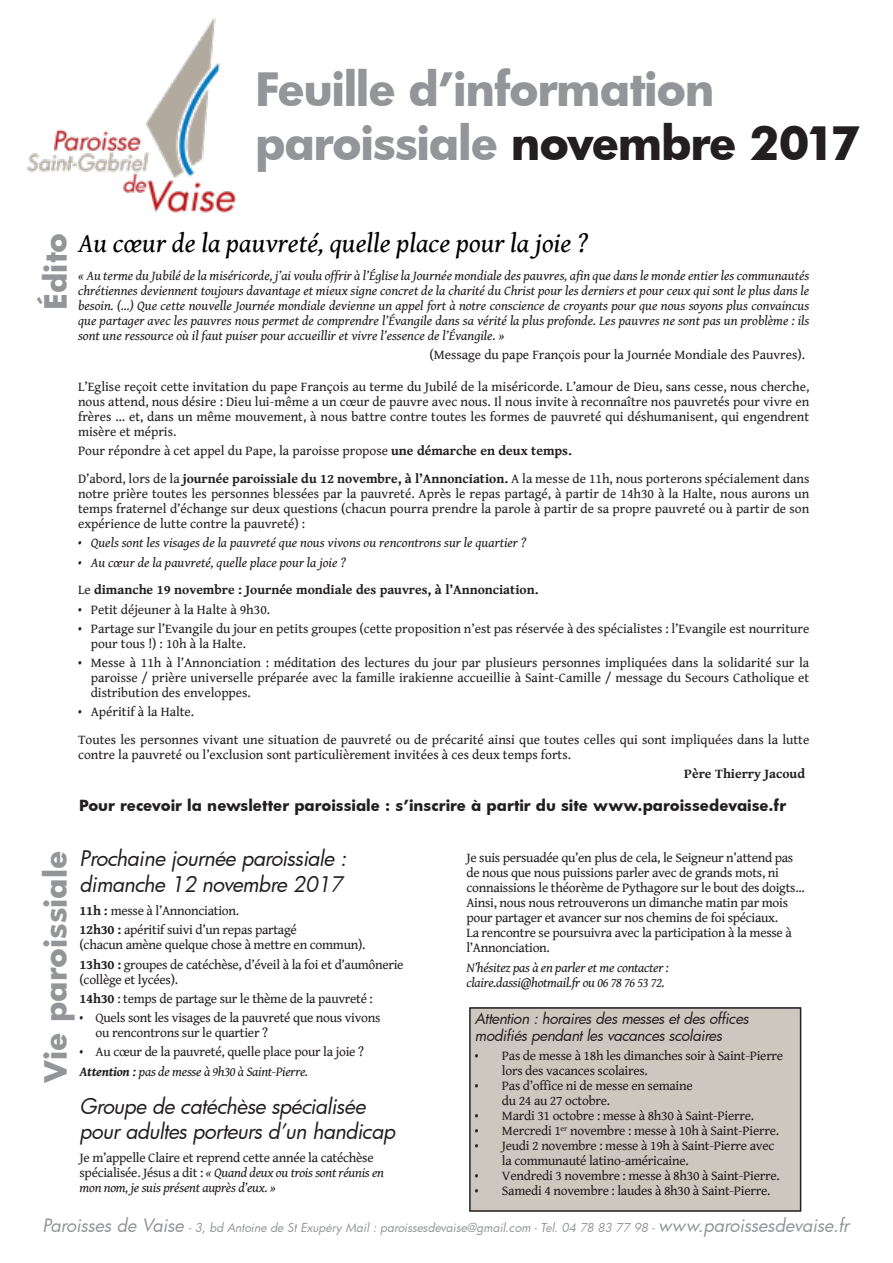
<style>
.page{position:relative;width:893px;height:1263px;background:#fff}
.page>*{position:absolute;margin:0;border:0;box-sizing:border-box;transform-origin:0 0}
.Titre_feuille{font:700 44.85px/53.8px "Futura";letter-spacing:-.03em;color:#939598}
.Titre1{font:700 30px "Futura";color:#939598}
.signature{font:italic 27px "Gentium Book Basic";color:#000}
.t1{font:italic 21px/25.2px "Futura";letter-spacing:-.02em;color:#231f20}
.Titre3{font:700 15px "Futura";color:#231f20}
.t2{font:italic 15px/16.5px "Futura";letter-spacing:-.025em;color:#231f20}
.signature-2{font:13.5px/15px "Gentium Book Basic";letter-spacing:-.02em;color:#231f20}
.signature-3{font:italic 13.5px/15px "Gentium Book Basic";color:#231f20;text-align:justify}
.signature-4{font:13.5px/15px "Gentium Book Basic";color:#231f20}
.signature-5{font:italic 13.5px/15px "Gentium Book Basic";letter-spacing:-.02em;color:#231f20}
.signature-6{font:700 13.5px "Gentium Book Basic";color:#231f20}
.Titre_2{font:italic 12px "Futura";color:#939598}
.s1{color:#231f20}
.s2{font-weight:700}
.s3{font-weight:400}
.s4{font-style:italic}
.s5{font-size:18px}
</style>
<div class="page">
<img style="left:27px;top:18px;width:209px;height:195px">
<div style="left:470px;top:1008px;width:331px;height:203px;background:#cdc7bf"></div>
<div style="left:469px;top:1007px;width:332px;height:205px;border:2px solid #231f20"></div>
<p class="Titre_feuille" style="left:255px;top:61px;width:607px">Feuille d’information paroissiale <span class="s1">novembre 2017</span></p>
<p class="Titre1" style="left:34px;top:309px;width:78px;rotate:-90deg">Édito</p>
<p class="signature" style="left:78px;top:223px;width:512px">Au cœur de la pauvreté, quelle place pour la joie ?</p>
<p class="signature-3" style="left:78px;top:267px;width:733px">« Au terme du Jubilé de la miséricorde, j’ai voulu offrir à l’Église la Journée mondiale des pauvres, afin que dans le monde entier les communautés chrétiennes deviennent toujours davantage et mieux signe concret de la charité du Christ pour les derniers et pour ceux qui sont le plus dans le besoin. (…) Que cette nouvelle Journée mondiale devienne un appel fort à notre conscience de croyants pour que nous soyons plus convaincus que partager avec les pauvres nous permet de comprendre l’Évangile dans sa vérité la plus profonde. Les pauvres ne sont pas un problème : ils sont une ressource où il faut puiser pour accueillir et vivre l’essence de l’Évangile. »</p>
<p class="signature-4" style="left:429px;top:347px;width:377px">(Message du pape François pour la Journée Mondiale des Pauvres).</p>
<p class="signature-2" style="left:78px;top:379px;width:733px;text-align:justify">L’Eglise reçoit cette invitation du pape François au terme du Jubilé de la miséricorde. L’amour de Dieu, sans cesse, nous cherche, nous attend, nous désire : Dieu lui-même a un cœur de pauvre avec nous. Il nous invite à reconnaître nos pauvretés pour vivre en frères … et, dans un même mouvement, à nous battre contre toutes les formes de pauvreté qui déshumanisent, qui engendrent misère et mépris.</p>
<p class="signature-4" style="left:78px;top:443px;width:495px">Pour répondre à cet appel du Pape, la paroisse propose <span class="s2">une démarche en deux temps.</span></p>
<p class="signature-2" style="left:78px;top:471px;width:733px;text-align:justify">D’abord, lors de la <span class="s2">journée paroissiale du 12 novembre, à l’Annonciation.</span> A la messe de 11h, nous porterons spécialement dans notre prière toutes les personnes blessées par la pauvreté. Après le repas partagé, à partir de 14h30 à la Halte, nous aurons un temps fraternel d’échange sur deux questions (chacun pourra prendre la parole à partir de sa propre pauvreté ou à partir de son expérience de lutte contre la pauvreté) :</p>
<p class="signature-3" style="left:78px;top:535px;width:450px">• Quels sont les visages de la pauvreté que nous vivons ou rencontrons sur le quartier ?</p>
<p class="signature-3" style="left:78px;top:554px;width:269px">• Au cœur de la pauvreté, quelle place pour la joie ?</p>
<p class="signature-6" style="left:78px;top:580px;width:462px"><span class="s3">Le</span> dimanche 19 novembre : Journée mondiale des pauvres, à l’Annonciation.</p>
<p class="signature-4" style="left:78px;top:601px;width:194px">• Petit déjeuner à la Halte à 9h30.</p>
<p class="signature-4" style="left:91px;top:620px;width:720px;text-indent:-13px">• Partage sur l’Evangile du jour en petits groupes (cette proposition n’est pas réservée à des spécialistes : l’Evangile est nourriture pour tous !) : 10h à la Halte.</p>
<p class="signature-2" style="left:91px;top:655px;width:720px;text-align:justify;text-indent:-13px">• Messe à 11h à l’Annonciation : méditation des lectures du jour par plusieurs personnes impliquées dans la solidarité sur la paroisse / prière universelle préparée avec la famille irakienne accueillie à Saint-Camille / message du Secours Catholique et distribution des enveloppes.</p>
<p class="signature-4" style="left:78px;top:704px;width:118px">• Apéritif à la Halte.</p>
<p class="signature-4" style="left:78px;top:732px;width:733px">Toutes les personnes vivant une situation de pauvreté ou de précarité ainsi que toutes celles qui sont impliquées dans la lutte contre la pauvreté ou l’exclusion sont particulièrement invitées à ces deux temps forts.</p>
<p class="signature-6" style="left:684px;top:764px;width:122px">Père Thierry Jacoud</p>
<p class="Titre3" style="left:79px;top:795px;width:709px">Pour recevoir la newsletter paroissiale : s’inscrire à partir du site www.paroissedevaise.fr</p>
<p class="Titre1" style="left:34px;top:1082px;width:234px;rotate:-90deg">Vie paroissiale</p>
<p class="t1" style="left:80px;top:846px;width:268px">Prochaine journée paroissiale : dimanche 12 novembre 2017</p>
<p class="signature-2" style="left:80px;top:903px;width:161px"><span class="s2">11h :</span> messe à l’Annonciation.</p>
<p class="signature-2" style="left:80px;top:922px;width:287px"><span class="s2">12h30 :</span> apéritif suivi d’un repas partagé<br>(chacun amène quelque chose à mettre en commun).</p>
<p class="signature-2" style="left:80px;top:956px;width:326px"><span class="s2">13h30 :</span> groupes de catéchèse, d’éveil à la foi et d’aumônerie (collège et lycées).</p>
<p class="signature-2" style="left:80px;top:991px;width:295px"><span class="s2">14h30</span> : temps de partage sur le thème de la pauvreté :</p>
<p class="signature-2" style="left:96px;top:1010px;width:286px;text-indent:-16px">• Quels sont les visages de la pauvreté que nous vivons ou rencontrons sur le quartier ?</p>
<p class="signature-2" style="left:80px;top:1044px;width:286px">• Au cœur de la pauvreté, quelle place pour la joie ?</p>
<p class="signature-5" style="left:80px;top:1063px;width:230px"><span class="s2">Attention :</span> pas de messe à 9h30 à Saint-Pierre.</p>
<p class="t1" style="left:80px;top:1093px;width:317px">Groupe de catéchèse spécialisée pour adultes porteurs d’un handicap</p>
<p class="signature-2" style="left:80px;top:1150px;width:306px">Je m’appelle Claire et reprend cette année la catéchèse spécialisée. Jésus a dit : <span class="s4">« Quand deux ou trois sont réunis en mon nom, je suis présent auprès d’eux. »</span></p>
<p class="signature-2" style="left:466px;top:850px;width:340px">Je suis persuadée qu’en plus de cela, le Seigneur n’attend pas de nous que nous puissions parler avec de grands mots, ni connaissions le théorème de Pythagore sur le bout des doigts...<br>Ainsi, nous nous retrouverons un dimanche matin par mois pour partager et avancer sur nos chemins de foi spéciaux.<br>La rencontre se poursuivra avec la participation à la messe à l’Annonciation.</p>
<p class="signature-5" style="left:466px;top:959px;width:204px">N’hésitez pas à en parler et me contacter : claire.dassi@hotmail.fr ou 06 78 76 53 72.</p>
<p class="t2" style="left:475px;top:1010px;width:275px">Attention : horaires des messes et des offices modifiés pendant les vacances scolaires</p>
<p class="signature-2" style="left:502px;top:1048px;width:283px;text-indent:-27px">• Pas de messe à 18h les dimanches soir à Saint-Pierre lors des vacances scolaires.</p>
<p class="signature-2" style="left:502px;top:1078px;width:192px;text-indent:-27px">• Pas d’office ni de messe en semaine du 24 au 27 octobre.</p>
<p class="signature-2" style="left:475px;top:1108px;width:281px">• Mardi 31 octobre : messe à 8h30 à Saint-Pierre.</p>
<p class="signature-2" style="left:475px;top:1123px;width:306px">• Mercredi 1<sup>er</sup> novembre : messe à 10h à Saint-Pierre.</p>
<p class="signature-2" style="left:502px;top:1138px;width:274px;text-indent:-27px">• Jeudi 2 novembre : messe à 19h à Saint-Pierre avec la communauté latino-américaine.</p>
<p class="signature-2" style="left:475px;top:1168px;width:306px">• Vendredi 3 novembre : messe à 8h30 à Saint-Pierre.</p>
<p class="signature-2" style="left:475px;top:1183px;width:297px">• Samedi 4 novembre : laudes à 8h30 à Saint-Pierre.</p>
<p class="Titre_2" style="left:43px;top:1219px;width:808px"><span class="s5">Paroisses de Vaise</span> - 3, bd Antoine de St Exupéry Mail : paroissesdevaise@gmail.com - Tel. 04 78 83 77 98 - <span class="s5">www.paroissesdevaise.fr</span></p>
</div>
